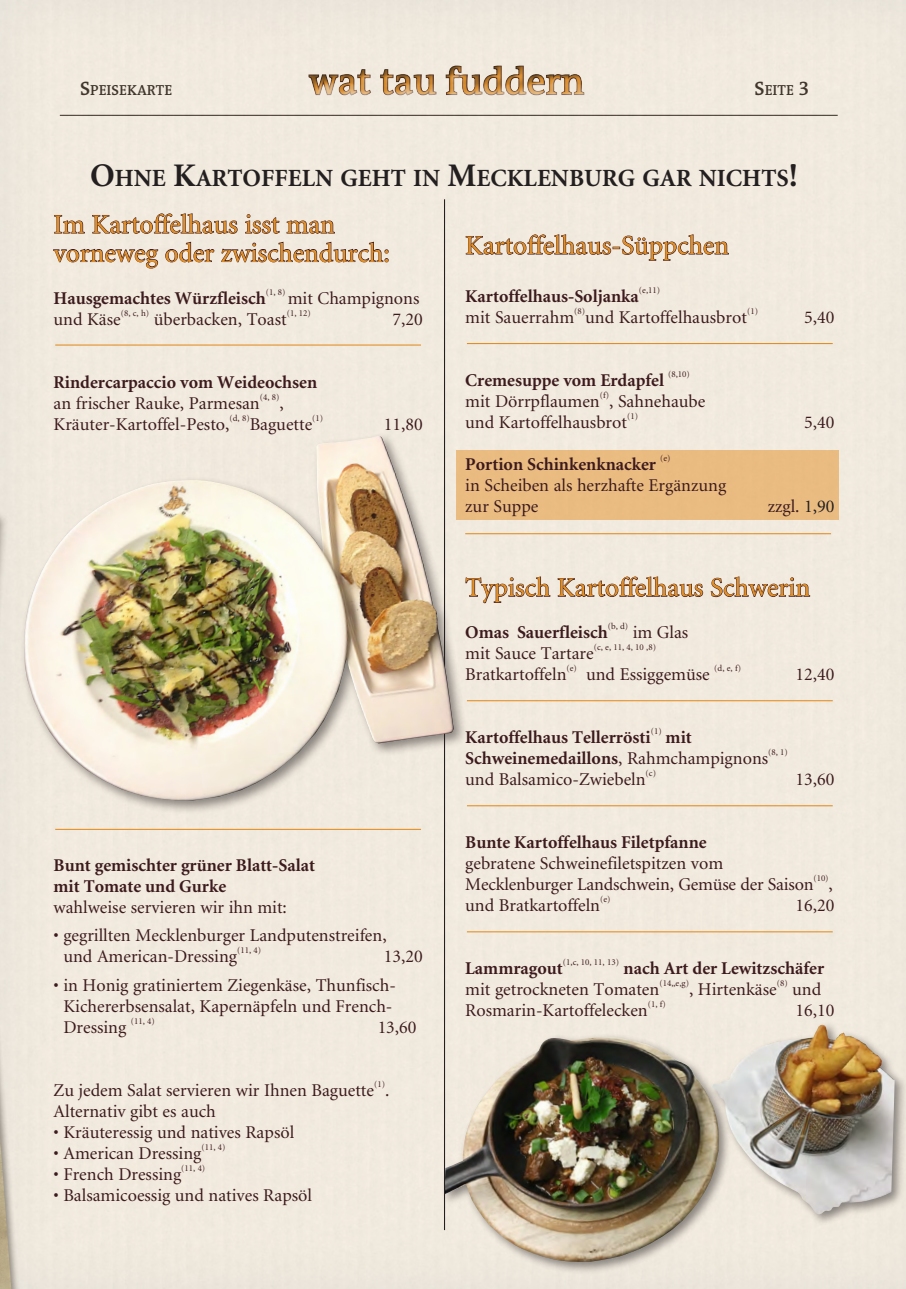
<style>
.page{position:relative;width:906px;height:1289px;background:#fff}
.page>*{position:absolute;margin:0;border:0;box-sizing:border-box;transform-origin:0 0}
.t1{font:37.5px "The Antiqua B5";color:#e28e25}
.t2{font:27px/28.5px "Minion";color:#e28e25}
.t3{font:700 24.75px "Minion";color:#231f20}
.t4{font:18px/21px "Minion";color:#3c1a1d}
.t5{font:700 18px/21px "Minion";color:#3c1a1d}
.t6{font:14.7px "The Antiqua B6 c Semi Bold Caps";color:#231f20}
.t7{font:9px "Minion";color:#3c1a1d}
.s1{font-size:19.5px}
.s2{font-size:33px}
.s3{color:#231f20}
.s4{font-weight:400}
</style>
<div class="page">
<div style="left:0;top:0;width:906px;height:1288px;background:#f1e9de"></div>
<div style="left:440px;top:1021px;width:466px;height:253px;background:#231f20;opacity:.5"></div>
<img style="left:444px;top:1024px;width:450px;height:238px">
<div style="left:456px;top:450px;width:382px;height:70px;background:#e9bc81"></div>
<svg style="left:54px;top:215px;width:31px;height:19px"></svg>
<svg style="left:92px;top:213px;width:146px;height:21px;background:#bcada5"></svg>
<svg style="left:245px;top:214px;width:35px;height:20px"></svg>
<svg style="left:286px;top:220px;width:49px;height:14px"></svg>
<svg style="left:53px;top:248px;width:106px;height:21px;background:#c1b3ab"></svg>
<svg style="left:165px;top:241px;width:50px;height:22px"></svg>
<svg style="left:221px;top:241px;width:167px;height:22px;background:#c3b5ad"></svg>
<hr style="left:55px;top:344px;width:366px;height:1px;background:#e28e25">
<hr style="left:55px;top:828px;width:366px;height:1px;background:#e28e25">
<svg style="left:465px;top:234px;width:264px;height:27px;background:#c9bcb4"></svg>
<hr style="left:467px;top:343px;width:365px;height:1px;background:#e28e25">
<hr style="left:465px;top:533px;width:366px;height:1px;background:#e28e25">
<svg style="left:467px;top:576px;width:83px;height:27px;background:#c9bcb4"></svg>
<svg style="left:557px;top:576px;width:146px;height:21px;background:#bcada5"></svg>
<svg style="left:710px;top:576px;width:100px;height:22px;background:#c3b5ad"></svg>
<hr style="left:467px;top:700px;width:365px;height:1px;background:#e28e25">
<hr style="left:467px;top:805px;width:365px;height:1px;background:#e28e25">
<hr style="left:467px;top:931px;width:365px;height:1px;background:#e28e25">
<hr style="left:444px;top:199px;width:1px;height:1030px;background:#231f20">
<div style="left:19px;top:432px;width:448px;height:382px;background:#231f20;opacity:.5"></div>
<img style="left:24px;top:436px;width:430px;height:364px">
<p class="t6" style="left:80px;top:83px;width:94px"><span class="s1">S</span>PEISEKARTE</p>
<h1 class="t1" style="left:309px;top:62px;width:277px">wat tau fuddern</h1>
<p class="t6" style="left:754px;top:83px;width:56px"><span class="s1">S</span>EITE <span class="s1">3</span></p>
<h3 class="t3" style="left:90px;top:165px;width:709px"><span class="s2">O</span>HNE <span class="s2">K</span>ARTOFFELN GEHT IN <span class="s2">M</span>ECKLENBURG GAR NICHTS<span class="s2">!</span></h3>
<h2 class="t2" style="left:54px;top:211px;width:338px">Im Kartoffelhaus isst man vorneweg oder zwischendurch:</h2>
<p class="t5" style="left:54px;top:288px;width:214px">Hausgemachtes Würzfleisch</p>
<p class="t7" style="left:266px;top:287px;width:21px">(1, 8)</p>
<p class="t4" style="left:288px;top:288px;width:133px">mit Champignons</p>
<p class="t4" style="left:54px;top:309px;width:69px">und Käse</p>
<p class="t7" style="left:121px;top:308px;width:30px">(8, c, h)</p>
<p class="t4" style="left:154px;top:309px;width:134px">überbacken, Toast</p>
<p class="t7" style="left:287px;top:308px;width:26px">(1, 12)</p>
<p class="t4" style="left:392px;top:309px;width:32px">7,20</p>
<p class="t5" style="left:54px;top:372px;width:265px">Rindercarpaccio vom Weideochsen</p>
<p class="t4" style="left:54px;top:393px;width:208px">an frischer Rauke, Parmesan</p>
<p class="t7" style="left:260px;top:392px;width:21px">(4, 8)</p>
<p class="t4" style="left:279px;top:393px;width:6px">,</p>
<p class="t4" style="left:54px;top:414px;width:177px">Kräuter-Kartoffel-Pesto,</p>
<p class="t7" style="left:229px;top:413px;width:22px">(d, 8)</p>
<p class="t4" style="left:250px;top:414px;width:64px">Baguette</p>
<p class="t7" style="left:312px;top:413px;width:12px">(1)</p>
<p class="t4" style="left:384px;top:414px;width:40px">11,80</p>
<p class="t5" style="left:54px;top:855px;width:263px">Bunt gemischter grüner Blatt-Salat mit Tomate und Gurke</p>
<p class="t4" style="left:54px;top:897px;width:235px">wahlweise servieren wir ihn mit:</p>
<p class="t4" style="left:63px;top:925px;width:325px;text-indent:-10px">• gegrillten Mecklenburger Landputenstreifen, und American-Dressing</p>
<p class="t7" style="left:237px;top:946px;width:26px">(11, 4)</p>
<p class="t4" style="left:384px;top:946px;width:40px">13,20</p>
<p class="t4" style="left:63px;top:975px;width:334px;text-indent:-10px">• in Honig gratiniertem Ziegenkäse, Thunfisch-<br>Kichererbsensalat, Kapernäpfeln und French-<br>Dressing</p>
<p class="t7" style="left:131px;top:1016px;width:26px">(11, 4)</p>
<p class="t4" style="left:378px;top:1017px;width:40px">13,60</p>
<p class="t4" style="left:54px;top:1080px;width:322px">Zu jedem Salat servieren wir Ihnen Baguette</p>
<p class="t7" style="left:374px;top:1079px;width:12px">(1)</p>
<p class="t4" style="left:385px;top:1080px;width:6px">.</p>
<p class="t4" style="left:54px;top:1101px;width:164px">Alternativ gibt es auch</p>
<p class="t4" style="left:54px;top:1122px;width:242px">• Kräuteressig und natives Rapsöl</p>
<p class="t4" style="left:54px;top:1143px;width:149px">• American Dressing</p>
<p class="t7" style="left:201px;top:1142px;width:26px">(11, 4)</p>
<p class="t4" style="left:54px;top:1164px;width:129px">• French Dressing</p>
<p class="t7" style="left:181px;top:1163px;width:26px">(11, 4)</p>
<p class="t4" style="left:54px;top:1185px;width:260px">• Balsamicoessig und natives Rapsöl</p>
<h2 class="t2" style="left:465px;top:232px;width:265px">Kartoffelhaus-Süppchen</h2>
<p class="t5" style="left:465px;top:286px;width:175px">Kartoffelhaus-Soljanka</p>
<p class="t7" style="left:639px;top:286px;width:23px">(e,11)</p>
<p class="t4" style="left:465px;top:307px;width:110px">mit Sauerrahm</p>
<p class="t7" style="left:574px;top:307px;width:12px">(8)</p>
<p class="t4" style="left:585px;top:307px;width:163px">und Kartoffelhausbrot</p>
<p class="t7" style="left:747px;top:307px;width:12px">(1)</p>
<p class="t4" style="left:804px;top:307px;width:32px">5,40</p>
<p class="t5" style="left:465px;top:370px;width:200px">Cremesuppe vom Erdapfel</p>
<p class="t7" style="left:668px;top:370px;width:23px">(8,10)</p>
<p class="t4" style="left:465px;top:391px;width:136px">mit Dörrpflaumen</p>
<p class="t7" style="left:600px;top:391px;width:11px">(f)</p>
<p class="t4" style="left:465px;top:391px;width:242px;text-indent:144px">, Sahnehaube und Kartoffelhausbrot</p>
<p class="t7" style="left:627px;top:412px;width:12px">(1)</p>
<p class="t4" style="left:804px;top:412px;width:32px">5,40</p>
<p class="t5" style="left:465px;top:454px;width:192px">Portion Schinkenknacker</p>
<p class="t7" style="left:660px;top:454px;width:12px">(e)</p>
<p class="t4" style="left:465px;top:475px;width:262px">in Scheiben als herzhafte Ergänzung zur Suppe</p>
<p class="t4" style="left:767px;top:496px;width:68px">zzgl. <span class="s3">1,90</span></p>
<h2 class="t2" style="left:465px;top:574px;width:346px">Typisch Kartoffelhaus Schwerin</h2>
<p class="t5" style="left:465px;top:622px;width:144px">Omas Sauerfleisch</p>
<p class="t7" style="left:607px;top:622px;width:22px">(b, d)</p>
<p class="t4" style="left:633px;top:622px;width:57px">im Glas</p>
<p class="t4" style="left:465px;top:643px;width:130px">mit Sauce Tartare</p>
<p class="t7" style="left:594px;top:643px;width:64px">(c, e, 11, 4, 10 ,8)</p>
<p class="t4" style="left:465px;top:664px;width:103px">Bratkartoffeln</p>
<p class="t7" style="left:566px;top:664px;width:12px">(e)</p>
<p class="t4" style="left:586px;top:664px;width:125px">und Essiggemüse</p>
<p class="t7" style="left:714px;top:664px;width:28px">(d, e, f)</p>
<p class="t4" style="left:795px;top:664px;width:40px">12,40</p>
<p class="t5" style="left:465px;top:727px;width:187px">Kartoffelhaus Tellerrösti</p>
<p class="t7" style="left:650px;top:727px;width:12px">(1)</p>
<p class="t5" style="left:465px;top:727px;width:304px;text-indent:200px">mit<br>Schweinemedaillons<span class="s4">, Rahmchampignons</span></p>
<p class="t7" style="left:768px;top:748px;width:21px">(8, 1)</p>
<p class="t4" style="left:465px;top:769px;width:182px">und Balsamico-Zwiebeln</p>
<p class="t7" style="left:645px;top:769px;width:12px">(c)</p>
<p class="t4" style="left:795px;top:769px;width:40px">13,60</p>
<p class="t5" style="left:465px;top:832px;width:243px">Bunte Kartoffelhaus Filetpfanne</p>
<p class="t4" style="left:465px;top:853px;width:350px">gebratene Schweinefiletspitzen vom<br>Mecklenburger Landschwein, Gemüse der Saison</p>
<p class="t7" style="left:813px;top:874px;width:17px">(10)</p>
<p class="t4" style="left:828px;top:874px;width:6px">,</p>
<p class="t4" style="left:465px;top:895px;width:136px">und Bratkartoffeln</p>
<p class="t7" style="left:600px;top:895px;width:12px">(e)</p>
<p class="t4" style="left:795px;top:895px;width:40px">16,20</p>
<p class="t5" style="left:465px;top:958px;width:99px">Lammragout</p>
<p class="t7" style="left:563px;top:958px;width:58px">(1,c, 10, 11, 13)</p>
<p class="t5" style="left:623px;top:958px;width:202px">nach Art der Lewitzschäfer</p>
<p class="t4" style="left:465px;top:979px;width:196px">mit getrockneten Tomaten</p>
<p class="t7" style="left:659px;top:979px;width:31px">(14,,e,g)</p>
<p class="t4" style="left:689px;top:979px;width:89px">, Hirtenkäse</p>
<p class="t7" style="left:776px;top:979px;width:12px">(8)</p>
<p class="t4" style="left:792px;top:979px;width:31px">und</p>
<p class="t4" style="left:465px;top:1000px;width:184px">Rosmarin-Kartoffelecken</p>
<p class="t7" style="left:648px;top:1000px;width:20px">(1, f)</p>
<p class="t4" style="left:795px;top:1000px;width:40px">16,10</p>
</div>
